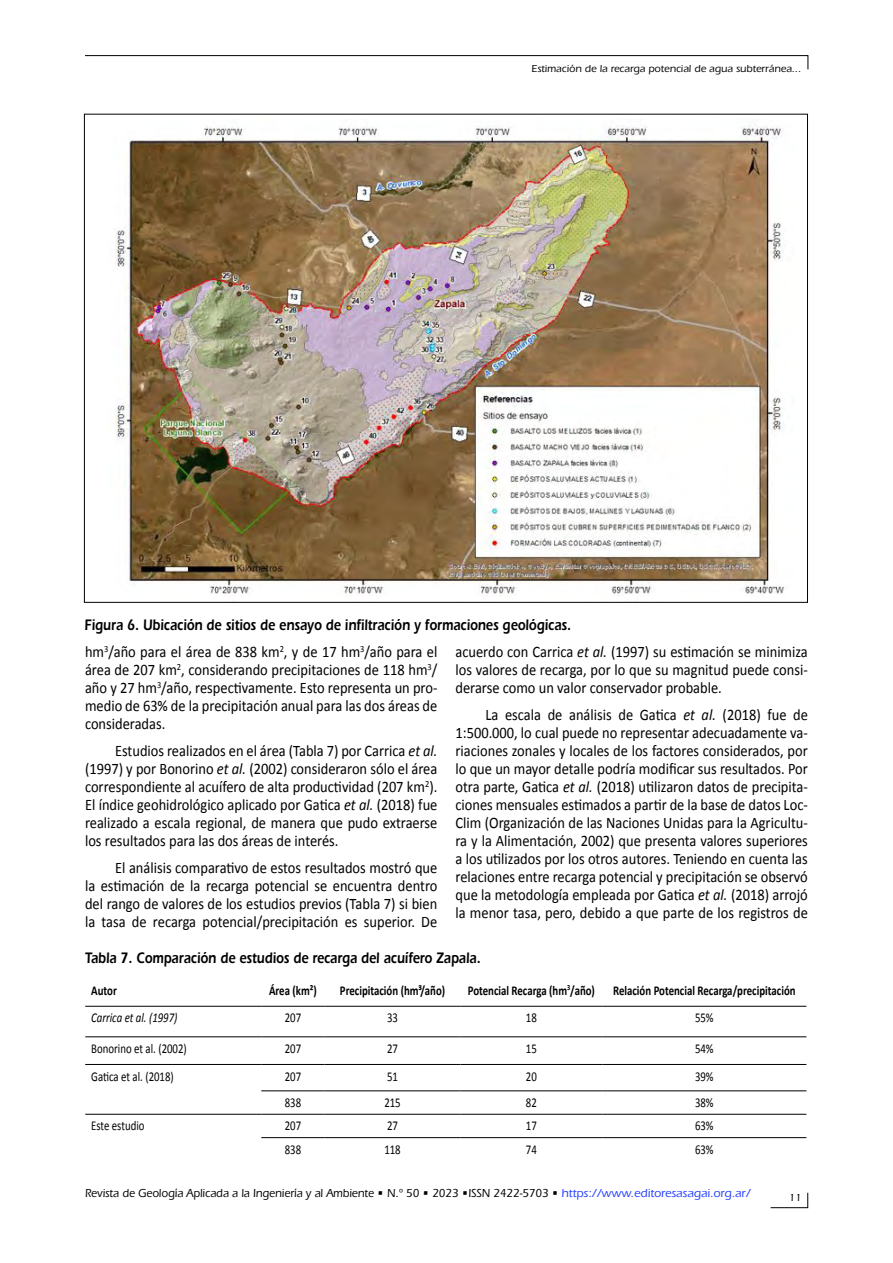
<style>
.page{position:relative;width:893px;height:1263px;background:#fff}
.page>*{position:absolute;margin:0;border:0;box-sizing:border-box;transform-origin:0 0}
.t1{font:16.05px/18px "Calibri";color:#000;text-align:justify;scale:.9 1}
.t2{font:600 15.75px "ITC Eras Std";color:#000;scale:.8 1}
.t3{font:13.5px "Calibri";color:#000;scale:.8 1}
.t4{font:700 13.5px "Calibri";color:#000;scale:.8 1}
.t5{font:italic 13.5px "Calibri";color:#000;scale:.8 1}
.t6{font:500 12px "ITC Eras Std";color:#000;scale:.93 1}
.t7{font:500 10.5px "ITC Eras Std";color:#000}
.s1{font-style:italic}
.s2{color:#2540ff}
</style>
<div class="page">
<svg style="left:85px;top:55px;width:723px;height:15px"></svg>
<svg style="left:770px;top:1192px;width:38px;height:16px"></svg>
<hr style="left:85px;top:1006px;width:176px;height:1px;background:#000">
<hr style="left:261px;top:1006px;width:64px;height:1px;background:#000">
<hr style="left:325px;top:1006px;width:135px;height:1px;background:#000">
<hr style="left:460px;top:1006px;width:142px;height:1px;background:#000">
<hr style="left:602px;top:1006px;width:204px;height:1px;background:#000">
<hr style="left:85px;top:1036px;width:176px;height:1px;background:#000">
<hr style="left:261px;top:1036px;width:64px;height:1px;background:#000">
<hr style="left:325px;top:1036px;width:135px;height:1px;background:#000">
<hr style="left:460px;top:1036px;width:142px;height:1px;background:#000">
<hr style="left:602px;top:1036px;width:204px;height:1px;background:#000">
<hr style="left:85px;top:1064px;width:176px;height:1px;background:#000">
<hr style="left:261px;top:1064px;width:64px;height:1px;background:#000">
<hr style="left:325px;top:1064px;width:135px;height:1px;background:#000">
<hr style="left:460px;top:1064px;width:142px;height:1px;background:#000">
<hr style="left:602px;top:1064px;width:204px;height:1px;background:#000">
<hr style="left:261px;top:1090px;width:64px;height:1px;background:#000">
<hr style="left:325px;top:1090px;width:135px;height:1px;background:#000">
<hr style="left:460px;top:1090px;width:142px;height:1px;background:#000">
<hr style="left:602px;top:1090px;width:204px;height:1px;background:#000">
<hr style="left:85px;top:1114px;width:176px;height:1px;background:#000">
<hr style="left:261px;top:1114px;width:64px;height:1px;background:#000">
<hr style="left:325px;top:1114px;width:135px;height:1px;background:#000">
<hr style="left:460px;top:1114px;width:142px;height:1px;background:#000">
<hr style="left:602px;top:1114px;width:204px;height:1px;background:#000">
<hr style="left:261px;top:1137px;width:64px;height:1px;background:#000">
<hr style="left:325px;top:1137px;width:135px;height:1px;background:#000">
<hr style="left:460px;top:1137px;width:142px;height:1px;background:#000">
<hr style="left:602px;top:1137px;width:204px;height:1px;background:#000">
<img style="left:115px;top:125px;width:670px;height:471px">
<p class="t7" style="left:531px;top:63px;width:271px">Estimación de la recarga potencial de agua subterránea...</p>
<p class="t2" style="left:85px;top:616px;width:610px">Figura 6. Ubicación de sitios de ensayo de infiltración y formaciones geológicas.</p>
<p class="t1" style="left:85px;top:642px;width:393px">hm<sup>3</sup>/año para el área de 838 km<sup>2</sup>, y de 17 hm<sup>3</sup>/año para el área de 207 km<sup>2</sup>, considerando precipitaciones de 118 hm<sup>3</sup>/ año y 27 hm<sup>3</sup>/año, respectivamente. Esto representa un pro&shy;medio de 63% de la precipitación anual para las dos áreas de consideradas.</p>
<p class="t1" style="left:85px;top:741px;width:393px;text-indent:30px">Estudios realizados en el área (Tabla 7) por Carrica <span class="s1">et al. </span>(1997) y por Bonorino <span class="s1">et al.</span> (2002) consideraron sólo el área correspondiente al acuífero de alta productividad (207 km<sup>2</sup>).<br>El índice geohidrológico aplicado por Gatica <span class="s1">et al.</span> (2018) fue realizado a escala regional, de manera que pudo extraerse los resultados para las dos áreas de interés.</p>
<p class="t1" style="left:85px;top:858px;width:393px;text-indent:30px">El análisis comparativo de estos resultados mostró que la estimación de la recarga potencial se encuentra dentro del rango de valores de los estudios previos (Tabla 7) si bien la tasa de recarga potencial/precipitación es superior. De</p>
<p class="t1" style="left:455px;top:642px;width:393px">acuerdo con Carrica <span class="s1">et al.</span> (1997) su estimación se minimiza los valores de recarga, por lo que su magnitud puede consi&shy;derarse como un valor conservador probable.</p>
<p class="t1" style="left:455px;top:705px;width:393px;text-indent:30px">La escala de análisis de Gatica <span class="s1">et al.</span> (2018) fue de 1:500.000, lo cual puede no representar adecuadamente va&shy;riaciones zonales y locales de los factores considerados, por lo que un mayor detalle podría modificar sus resultados. Por otra parte, Gatica <span class="s1">et al.</span> (2018) utilizaron datos de precipita&shy;ciones mensuales estimados a partir de la base de datos Loc-Clim (Organización de las Naciones Unidas para la Agricultu&shy;ra y la Alimentación, 2002) que presenta valores superiores a los utilizados por los otros autores. Teniendo en cuenta las relaciones entre recarga potencial y precipitación se observó que la metodología empleada por Gatica <span class="s1">et al.</span> (2018) arrojó la menor tasa, pero, debido a que parte de los registros de</p>
<p class="t2" style="left:85px;top:949px;width:496px">Tabla 7. Comparación de estudios de recarga del acuífero Zapala.</p>
<p class="t4" style="left:91px;top:981px;width:34px">Autor</p>
<p class="t4" style="left:269px;top:981px;width:61px">Área (km²)</p>
<p class="t4" style="left:340px;top:981px;width:133px">Precipitación (hm³/año)</p>
<p class="t4" style="left:468px;top:981px;width:161px">Potencial Recarga (hm<sup>3</sup>/año)</p>
<p class="t4" style="left:613px;top:981px;width:230px">Relación Potencial Recarga/precipitación</p>
<p class="t5" style="left:91px;top:1008px;width:109px">Carrica et al. (1997)</p>
<p class="t3" style="left:285px;top:1008px;width:22px">207</p>
<p class="t3" style="left:387px;top:1008px;width:15px">33</p>
<p class="t3" style="left:526px;top:1008px;width:15px">18</p>
<p class="t3" style="left:695px;top:1008px;width:25px">55%</p>
<p class="t3" style="left:91px;top:1039px;width:121px">Bonorino et al. (2002)</p>
<p class="t3" style="left:285px;top:1039px;width:22px">207</p>
<p class="t3" style="left:387px;top:1039px;width:15px">27</p>
<p class="t3" style="left:526px;top:1039px;width:15px">15</p>
<p class="t3" style="left:695px;top:1039px;width:25px">54%</p>
<p class="t3" style="left:91px;top:1067px;width:105px">Gatica et al. (2018)</p>
<p class="t3" style="left:285px;top:1067px;width:22px">207</p>
<p class="t3" style="left:387px;top:1067px;width:15px">51</p>
<p class="t3" style="left:526px;top:1067px;width:15px">20</p>
<p class="t3" style="left:695px;top:1067px;width:25px">39%</p>
<p class="t3" style="left:285px;top:1093px;width:22px">838</p>
<p class="t3" style="left:384px;top:1093px;width:22px">215</p>
<p class="t3" style="left:526px;top:1093px;width:15px">82</p>
<p class="t3" style="left:695px;top:1093px;width:25px">38%</p>
<p class="t3" style="left:91px;top:1116px;width:68px">Este estudio</p>
<p class="t3" style="left:285px;top:1116px;width:22px">207</p>
<p class="t3" style="left:387px;top:1116px;width:15px">27</p>
<p class="t3" style="left:526px;top:1116px;width:15px">17</p>
<p class="t3" style="left:695px;top:1116px;width:25px">63%</p>
<p class="t3" style="left:285px;top:1140px;width:22px">838</p>
<p class="t3" style="left:384px;top:1140px;width:22px">118</p>
<p class="t3" style="left:526px;top:1140px;width:15px">74</p>
<p class="t3" style="left:695px;top:1140px;width:25px">63%</p>
<p class="t6" style="left:85px;top:1186px;width:717px">Revista de Geología Aplicada a la Ingeniería y al Ambiente • N.º 50 • 2023 •ISSN 2422-5703 • <span class="s2">https://www.editoresasagai.org.ar/</span></p>
<p class="t7" style="left:789px;top:1191px;width:14px">11</p>
</div>
